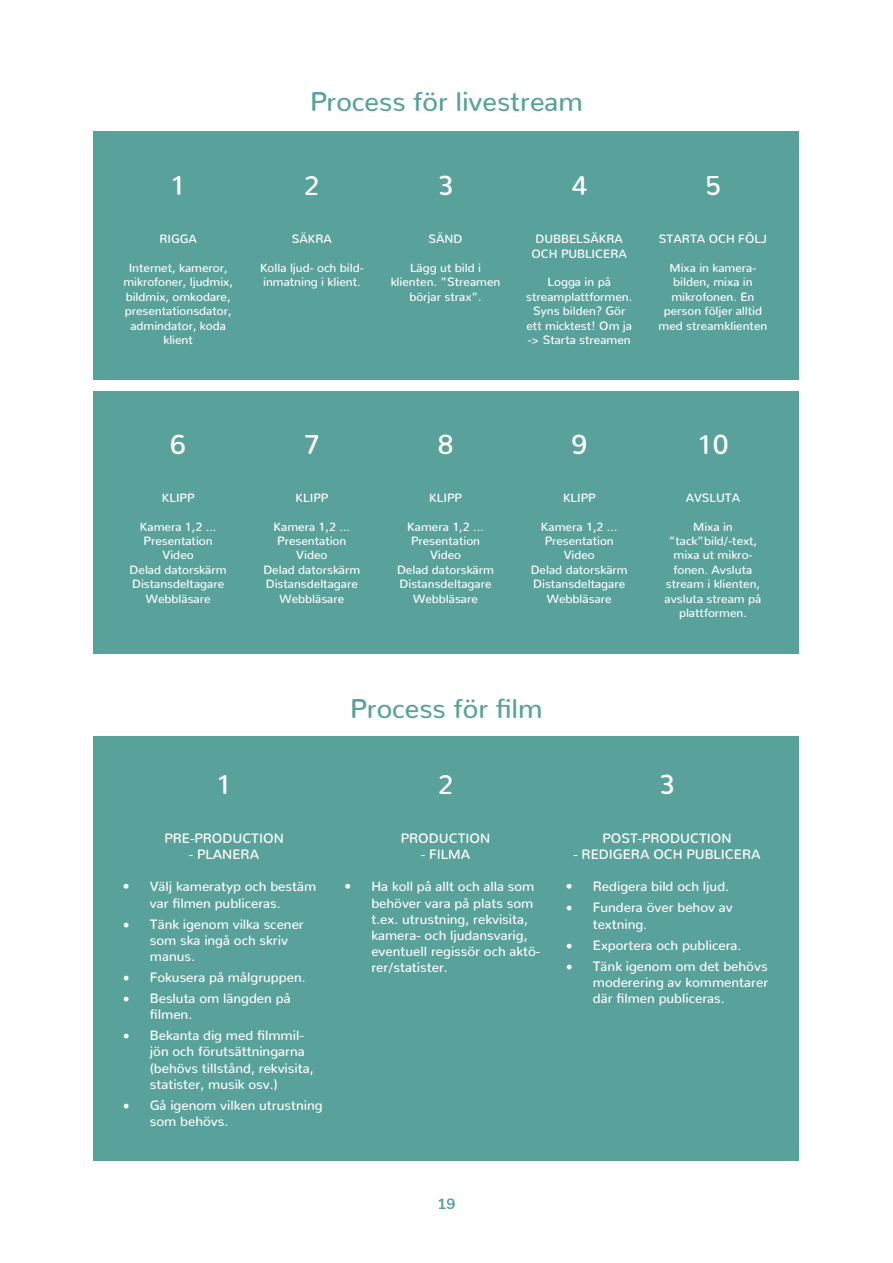
<style>
.page{position:relative;width:893px;height:1263px;background:#fff}
.page>*{position:absolute;margin:0;border:0;box-sizing:border-box;transform-origin:0 0}
.t1{font:500 27px "Nunito";color:#59a29b}
.t2{font:500 27px "Nunito";color:#fff}
.t3{font:700 15px "Nunito";color:#59a29b}
.t4{font:500 13.5px/16.2px "Nunito";color:#fff}
.t5{font:500 12px/14.4px "Nunito";color:#fff;text-align:center}
.s1{font-family:"Minion Pro";font-weight:400;font-size:18px}
</style>
<div class="page">
<div style="left:94px;top:131px;width:705px;height:248px;background:#59a29b"></div>
<div style="left:94px;top:392px;width:705px;height:262px;background:#59a29b"></div>
<div style="left:94px;top:736px;width:705px;height:425px;background:#59a29b"></div>
<h1 class="t2" style="left:170px;top:162px;width:17px">1</h1>
<p class="t5" style="left:159px;top:230px;width:39px">RIGGA</p>
<p class="t5" style="left:123px;top:259px;width:111px">Internet, kameror, mikrofoner, ljudmix, bildmix, omkodare, presentationsdator, admindator, koda klient</p>
<h1 class="t1" style="left:310px;top:78px;width:274px">Process för livestream</h1>
<h1 class="t2" style="left:304px;top:162px;width:17px">2</h1>
<h1 class="t2" style="left:438px;top:162px;width:17px">3</h1>
<h1 class="t2" style="left:571px;top:162px;width:17px">4</h1>
<h1 class="t2" style="left:705px;top:162px;width:17px">5</h1>
<p class="t5" style="left:292px;top:230px;width:42px">SÄKRA</p>
<p class="t5" style="left:260px;top:259px;width:105px;text-align:left">Kolla ljud- och bild&shy;inmatning i klient.</p>
<p class="t5" style="left:429px;top:230px;width:35px">SÄND</p>
<p class="t5" style="left:391px;top:259px;width:111px">Lägg ut bild i klienten. ”Streamen börjar strax”.</p>
<p class="t5" style="left:531px;top:230px;width:97px">DUBBELSÄKRA<br>OCH PUBLICERA</p>
<p class="t5" style="left:526px;top:274px;width:108px">Logga in på streamplattformen.<br>Syns bilden? Gör ett micktest! Om ja -&gt; Starta streamen</p>
<p class="t5" style="left:659px;top:230px;width:110px">STARTA OCH FÖLJ</p>
<p class="t5" style="left:659px;top:259px;width:110px">Mixa in kamera&shy;bilden, mixa in mikrofonen. En person följer alltid med streamklienten</p>
<h1 class="t2" style="left:170px;top:421px;width:17px">6</h1>
<h1 class="t2" style="left:304px;top:421px;width:17px">7</h1>
<h1 class="t2" style="left:438px;top:421px;width:17px">8</h1>
<h1 class="t2" style="left:571px;top:421px;width:17px">9</h1>
<h1 class="t2" style="left:697px;top:421px;width:33px">10</h1>
<p class="t5" style="left:162px;top:489px;width:34px">KLIPP</p>
<p class="t5" style="left:130px;top:518px;width:99px">Kamera 1,2 ...<br>Presentation<br>Video<br>Delad datorskärm<br>Distansdeltagare<br>Webbläsare</p>
<p class="t5" style="left:296px;top:489px;width:34px">KLIPP</p>
<p class="t5" style="left:263px;top:518px;width:99px">Kamera 1,2 ...<br>Presentation<br>Video<br>Delad datorskärm<br>Distansdeltagare<br>Webbläsare</p>
<p class="t5" style="left:429px;top:489px;width:34px">KLIPP</p>
<p class="t5" style="left:397px;top:518px;width:99px">Kamera 1,2 ...<br>Presentation<br>Video<br>Delad datorskärm<br>Distansdeltagare<br>Webbläsare</p>
<p class="t5" style="left:563px;top:489px;width:34px">KLIPP</p>
<p class="t5" style="left:531px;top:518px;width:99px">Kamera 1,2 ...<br>Presentation<br>Video<br>Delad datorskärm<br>Distansdeltagare<br>Webbläsare</p>
<p class="t5" style="left:686px;top:489px;width:56px">AVSLUTA</p>
<p class="t5" style="left:664px;top:518px;width:98px">Mixa in ”tack”bild/-text, mixa ut mikro&shy;fonen. Avsluta stream i klienten, avsluta stream på plattformen.</p>
<h1 class="t1" style="left:350px;top:685px;width:194px">Process för film</h1>
<h1 class="t2" style="left:216px;top:760px;width:17px">1</h1>
<h1 class="t2" style="left:438px;top:760px;width:17px">2</h1>
<h1 class="t2" style="left:659px;top:760px;width:17px">3</h1>
<p class="t4" style="left:164px;top:828px;width:121px">PRE-PRODUCTION</p>
<p class="t4" style="left:189px;top:845px;width:72px">- PLANERA</p>
<p class="t4" style="left:150px;top:877px;width:168px;text-indent:-27px">• Välj kameratyp och bestäm var filmen publiceras.</p>
<p class="t4" style="left:150px;top:914px;width:155px;text-indent:-27px"><span class="s1">•</span> Tänk igenom vilka scener som ska ingå och skriv manus.</p>
<p class="t4" style="left:123px;top:968px;width:184px"><span class="s1">•</span> Fokusera på målgruppen.</p>
<p class="t4" style="left:150px;top:989px;width:142px;text-indent:-27px"><span class="s1">•</span> Besluta om längden på filmen.</p>
<p class="t4" style="left:150px;top:1026px;width:165px;text-indent:-27px"><span class="s1">•</span> Bekanta dig med filmmil&shy;jön och förutsättningarna (behövs tillstånd, rekvisita, statister, musik osv.)</p>
<p class="t4" style="left:150px;top:1095px;width:174px;text-indent:-27px"><span class="s1">•</span> Gå igenom vilken utrustning som behövs.</p>
<p class="t4" style="left:401px;top:828px;width:91px">PRODUCTION</p>
<p class="t4" style="left:421px;top:845px;width:51px">- FILMA</p>
<p class="t4" style="left:371px;top:877px;width:170px;text-indent:-27px">• Ha koll på allt och alla som behöver vara på plats som t.ex. utrustning, rekvisita, kamera- och ljudansvarig, eventuell regissör och aktö&shy;rer/statister.</p>
<p class="t4" style="left:603px;top:828px;width:130px">POST-PRODUCTION</p>
<p class="t4" style="left:573px;top:845px;width:189px">- REDIGERA OCH PUBLICERA</p>
<p class="t4" style="left:566px;top:877px;width:165px">• Redigera bild och ljud.</p>
<p class="t4" style="left:593px;top:898px;width:141px;text-indent:-27px"><span class="s1">•</span> Fundera över behov av textning.</p>
<p class="t4" style="left:566px;top:935px;width:177px"><span class="s1">•</span> Exportera och publicera.</p>
<p class="t4" style="left:593px;top:956px;width:177px;text-align:justify;text-indent:-27px"><span class="s1">•</span> Tänk igenom om det behövs moderering av kommentarer där filmen publiceras.</p>
<p class="t3" style="left:437px;top:1193px;width:19px">19</p>
</div>
